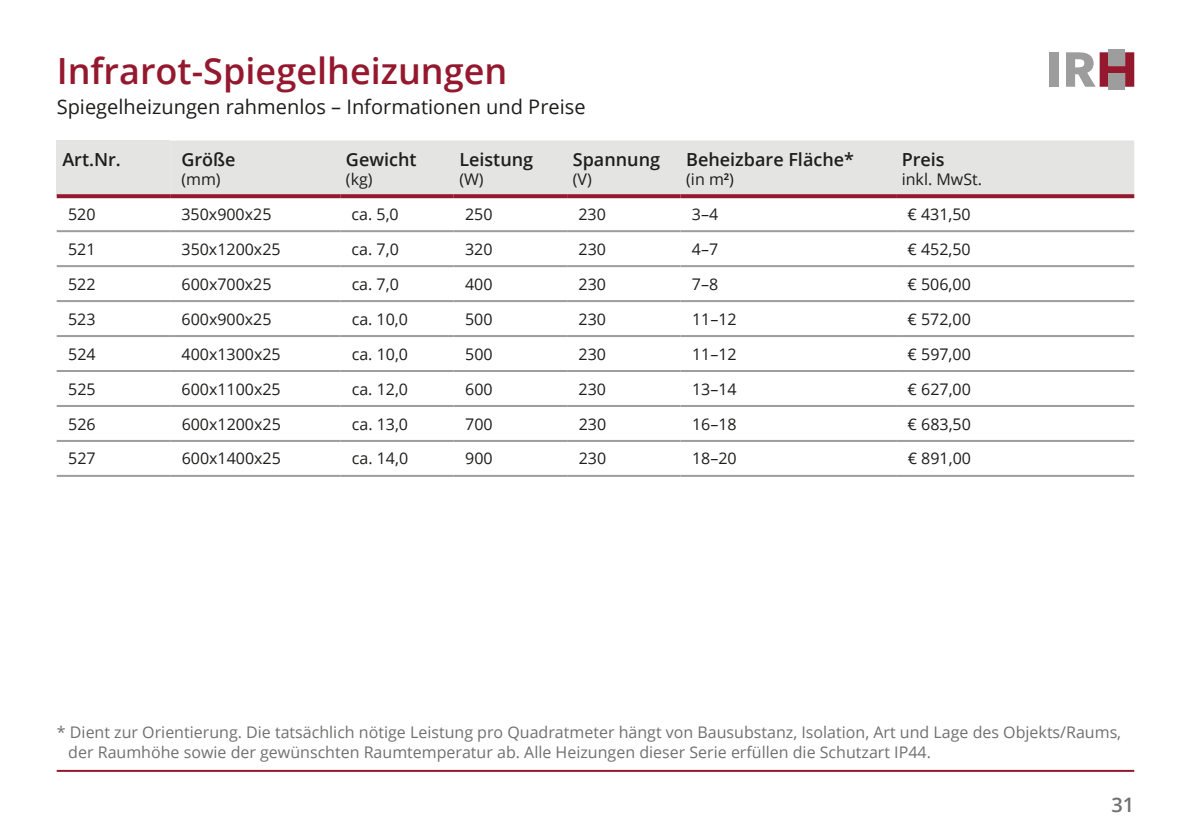
<style>
.page{position:relative;width:1191px;height:840px;background:#fff}
.page>*{position:absolute;margin:0;border:0;box-sizing:border-box;transform-origin:0 0}
.t1{font:600 36px "Open Sans";color:#95192e}
.t2{font:20px "Open Sans";color:#1d1d1b}
.t3{font:600 20px "Open Sans";color:#70706f}
.t4{font:600 18px "Open Sans";color:#1d1d1b}
.t5{font:16px "Open Sans";color:#1d1d1b}
.t6{font:16px/19.2px "Open Sans";color:#70706f}
</style>
<div class="page">
<hr style="left:57px;top:769px;width:1077px;height:2px;background:#95192e">
<div style="left:1049px;top:52px;width:9px;height:35px;background:#9d9d9d"></div>
<svg style="left:1066px;top:52px;width:68px;height:35px"></svg>
<div style="left:1108px;top:50px;width:17px;height:16px;background:#9d9d9d"></div>
<div style="left:1108px;top:73px;width:17px;height:16px;background:#9d9d9d"></div>
<div style="left:57px;top:140px;width:113px;height:56px;background:#e4e4e3"></div>
<div style="left:170px;top:140px;width:964px;height:54px;background:#e4e4e3"></div>
<svg style="left:170px;top:194px;width:170px;height:4px"></svg>
<svg style="left:340px;top:194px;width:114px;height:4px"></svg>
<svg style="left:454px;top:194px;width:113px;height:4px"></svg>
<svg style="left:567px;top:194px;width:113px;height:4px"></svg>
<svg style="left:680px;top:194px;width:216px;height:4px"></svg>
<svg style="left:896px;top:194px;width:238px;height:4px"></svg>
<hr style="left:57px;top:230px;width:113px;height:2px;background:#9d9d9d">
<hr style="left:170px;top:230px;width:170px;height:2px;background:#9d9d9d">
<hr style="left:340px;top:230px;width:114px;height:2px;background:#9d9d9d">
<hr style="left:454px;top:230px;width:113px;height:2px;background:#9d9d9d">
<hr style="left:567px;top:230px;width:113px;height:2px;background:#9d9d9d">
<hr style="left:680px;top:230px;width:216px;height:2px;background:#9d9d9d">
<hr style="left:896px;top:230px;width:238px;height:2px;background:#9d9d9d">
<hr style="left:57px;top:265px;width:113px;height:2px;background:#9d9d9d">
<hr style="left:170px;top:265px;width:170px;height:2px;background:#9d9d9d">
<hr style="left:340px;top:265px;width:114px;height:2px;background:#9d9d9d">
<hr style="left:454px;top:265px;width:113px;height:2px;background:#9d9d9d">
<hr style="left:567px;top:265px;width:113px;height:2px;background:#9d9d9d">
<hr style="left:680px;top:265px;width:216px;height:2px;background:#9d9d9d">
<hr style="left:896px;top:265px;width:238px;height:2px;background:#9d9d9d">
<hr style="left:57px;top:300px;width:113px;height:2px;background:#9d9d9d">
<hr style="left:170px;top:300px;width:170px;height:2px;background:#9d9d9d">
<hr style="left:340px;top:300px;width:114px;height:2px;background:#9d9d9d">
<hr style="left:454px;top:300px;width:113px;height:2px;background:#9d9d9d">
<hr style="left:567px;top:300px;width:113px;height:2px;background:#9d9d9d">
<hr style="left:680px;top:300px;width:216px;height:2px;background:#9d9d9d">
<hr style="left:896px;top:300px;width:238px;height:2px;background:#9d9d9d">
<hr style="left:57px;top:335px;width:113px;height:2px;background:#9d9d9d">
<hr style="left:170px;top:335px;width:170px;height:2px;background:#9d9d9d">
<hr style="left:340px;top:335px;width:114px;height:2px;background:#9d9d9d">
<hr style="left:454px;top:335px;width:113px;height:2px;background:#9d9d9d">
<hr style="left:567px;top:335px;width:113px;height:2px;background:#9d9d9d">
<hr style="left:680px;top:335px;width:216px;height:2px;background:#9d9d9d">
<hr style="left:896px;top:335px;width:238px;height:2px;background:#9d9d9d">
<hr style="left:57px;top:370px;width:113px;height:2px;background:#9d9d9d">
<hr style="left:170px;top:370px;width:170px;height:2px;background:#9d9d9d">
<hr style="left:340px;top:370px;width:114px;height:2px;background:#9d9d9d">
<hr style="left:454px;top:370px;width:113px;height:2px;background:#9d9d9d">
<hr style="left:567px;top:370px;width:113px;height:2px;background:#9d9d9d">
<hr style="left:680px;top:370px;width:216px;height:2px;background:#9d9d9d">
<hr style="left:896px;top:370px;width:238px;height:2px;background:#9d9d9d">
<hr style="left:57px;top:405px;width:113px;height:2px;background:#9d9d9d">
<hr style="left:170px;top:405px;width:170px;height:2px;background:#9d9d9d">
<hr style="left:340px;top:405px;width:114px;height:2px;background:#9d9d9d">
<hr style="left:454px;top:405px;width:113px;height:2px;background:#9d9d9d">
<hr style="left:567px;top:405px;width:113px;height:2px;background:#9d9d9d">
<hr style="left:680px;top:405px;width:216px;height:2px;background:#9d9d9d">
<hr style="left:896px;top:405px;width:238px;height:2px;background:#9d9d9d">
<hr style="left:57px;top:439px;width:113px;height:2px;background:#9d9d9d">
<hr style="left:170px;top:439px;width:170px;height:2px;background:#9d9d9d">
<hr style="left:340px;top:439px;width:114px;height:2px;background:#9d9d9d">
<hr style="left:454px;top:439px;width:113px;height:2px;background:#9d9d9d">
<hr style="left:567px;top:439px;width:113px;height:2px;background:#9d9d9d">
<hr style="left:680px;top:439px;width:216px;height:2px;background:#9d9d9d">
<hr style="left:896px;top:439px;width:238px;height:2px;background:#9d9d9d">
<hr style="left:57px;top:474px;width:113px;height:2px;background:#9d9d9d">
<hr style="left:170px;top:474px;width:170px;height:2px;background:#9d9d9d">
<hr style="left:340px;top:474px;width:114px;height:2px;background:#9d9d9d">
<hr style="left:454px;top:474px;width:113px;height:2px;background:#9d9d9d">
<hr style="left:567px;top:474px;width:113px;height:2px;background:#9d9d9d">
<hr style="left:680px;top:474px;width:216px;height:2px;background:#9d9d9d">
<hr style="left:896px;top:474px;width:238px;height:2px;background:#9d9d9d">
<svg style="left:57px;top:194px;width:113px;height:4px"></svg>
<h1 class="t1" style="left:57px;top:46px;width:452px">Infrarot-Spiegelheizungen</h1>
<p class="t2" style="left:57px;top:93px;width:530px">Spiegelheizungen rahmenlos – Informationen und Preise</p>
<p class="t4" style="left:62px;top:147px;width:60px">Art.Nr.</p>
<p class="t4" style="left:181px;top:147px;width:56px">Größe</p>
<p class="t5" style="left:181px;top:168px;width:41px">(mm)</p>
<p class="t4" style="left:346px;top:147px;width:72px">Gewicht</p>
<p class="t5" style="left:346px;top:168px;width:28px">(kg)</p>
<p class="t4" style="left:459px;top:147px;width:75px">Leistung</p>
<p class="t5" style="left:459px;top:168px;width:26px">(W)</p>
<p class="t4" style="left:573px;top:147px;width:89px">Spannung</p>
<p class="t5" style="left:573px;top:168px;width:20px">(V)</p>
<p class="t4" style="left:686px;top:147px;width:169px">Beheizbare Fläche*</p>
<p class="t5" style="left:686px;top:168px;width:49px">(in m<sup>2</sup>)</p>
<p class="t4" style="left:901px;top:147px;width:44px">Preis</p>
<p class="t5" style="left:901px;top:168px;width:82px">inkl. MwSt.</p>
<p class="t5" style="left:68px;top:203px;width:29px">520</p>
<p class="t5" style="left:181px;top:203px;width:91px">350x900x25</p>
<p class="t5" style="left:351px;top:203px;width:49px">ca. 5,0</p>
<p class="t5" style="left:465px;top:203px;width:29px">250</p>
<p class="t5" style="left:578px;top:203px;width:29px">230</p>
<p class="t5" style="left:692px;top:203px;width:28px">3–4</p>
<p class="t5" style="left:907px;top:203px;width:65px">€ 431,50</p>
<p class="t5" style="left:68px;top:238px;width:29px">521</p>
<p class="t5" style="left:181px;top:238px;width:101px">350x1200x25</p>
<p class="t5" style="left:352px;top:238px;width:49px">ca. 7,0</p>
<p class="t5" style="left:465px;top:238px;width:29px">320</p>
<p class="t5" style="left:578px;top:238px;width:29px">230</p>
<p class="t5" style="left:692px;top:238px;width:28px">4–7</p>
<p class="t5" style="left:907px;top:238px;width:65px">€ 452,50</p>
<p class="t5" style="left:68px;top:273px;width:29px">522</p>
<p class="t5" style="left:181px;top:273px;width:91px">600x700x25</p>
<p class="t5" style="left:352px;top:273px;width:49px">ca. 7,0</p>
<p class="t5" style="left:465px;top:273px;width:29px">400</p>
<p class="t5" style="left:578px;top:273px;width:29px">230</p>
<p class="t5" style="left:692px;top:273px;width:28px">7–8</p>
<p class="t5" style="left:907px;top:273px;width:65px">€ 506,00</p>
<p class="t5" style="left:68px;top:308px;width:29px">523</p>
<p class="t5" style="left:182px;top:308px;width:91px">600x900x25</p>
<p class="t5" style="left:352px;top:308px;width:58px">ca. 10,0</p>
<p class="t5" style="left:465px;top:308px;width:29px">500</p>
<p class="t5" style="left:578px;top:308px;width:29px">230</p>
<p class="t5" style="left:692px;top:308px;width:46px">11–12</p>
<p class="t5" style="left:907px;top:308px;width:65px">€ 572,00</p>
<p class="t5" style="left:68px;top:342px;width:29px">524</p>
<p class="t5" style="left:182px;top:342px;width:101px">400x1300x25</p>
<p class="t5" style="left:352px;top:342px;width:58px">ca. 10,0</p>
<p class="t5" style="left:465px;top:342px;width:29px">500</p>
<p class="t5" style="left:578px;top:342px;width:29px">230</p>
<p class="t5" style="left:692px;top:342px;width:46px">11–12</p>
<p class="t5" style="left:907px;top:342px;width:65px">€ 597,00</p>
<p class="t5" style="left:68px;top:377px;width:29px">525</p>
<p class="t5" style="left:182px;top:377px;width:101px">600x1100x25</p>
<p class="t5" style="left:352px;top:377px;width:58px">ca. 12,0</p>
<p class="t5" style="left:465px;top:377px;width:29px">600</p>
<p class="t5" style="left:578px;top:377px;width:29px">230</p>
<p class="t5" style="left:692px;top:377px;width:46px">13–14</p>
<p class="t5" style="left:907px;top:377px;width:65px">€ 627,00</p>
<p class="t5" style="left:68px;top:412px;width:29px">526</p>
<p class="t5" style="left:182px;top:412px;width:101px">600x1200x25</p>
<p class="t5" style="left:352px;top:412px;width:58px">ca. 13,0</p>
<p class="t5" style="left:465px;top:412px;width:29px">700</p>
<p class="t5" style="left:578px;top:412px;width:29px">230</p>
<p class="t5" style="left:692px;top:412px;width:46px">16–18</p>
<p class="t5" style="left:907px;top:412px;width:65px">€ 683,50</p>
<p class="t5" style="left:68px;top:447px;width:29px">527</p>
<p class="t5" style="left:182px;top:447px;width:101px">600x1400x25</p>
<p class="t5" style="left:352px;top:447px;width:58px">ca. 14,0</p>
<p class="t5" style="left:465px;top:447px;width:29px">900</p>
<p class="t5" style="left:579px;top:447px;width:29px">230</p>
<p class="t5" style="left:692px;top:447px;width:46px">18–20</p>
<p class="t5" style="left:907px;top:447px;width:65px">€ 891,00</p>
<p class="t6" style="left:68px;top:722px;width:1054px;text-indent:-11px">* Dient zur Orientierung. Die tatsächlich nötige Leistung pro Quadratmeter hängt von Bausubstanz, Isolation, Art und Lage des Objekts/Raums, der Raumhöhe sowie der gewünschten Raumtemperatur ab. Alle Heizungen dieser Serie erfüllen die Schutzart IP44.</p>
<p class="t3" style="left:1111px;top:790px;width:24px">31</p>
</div>
